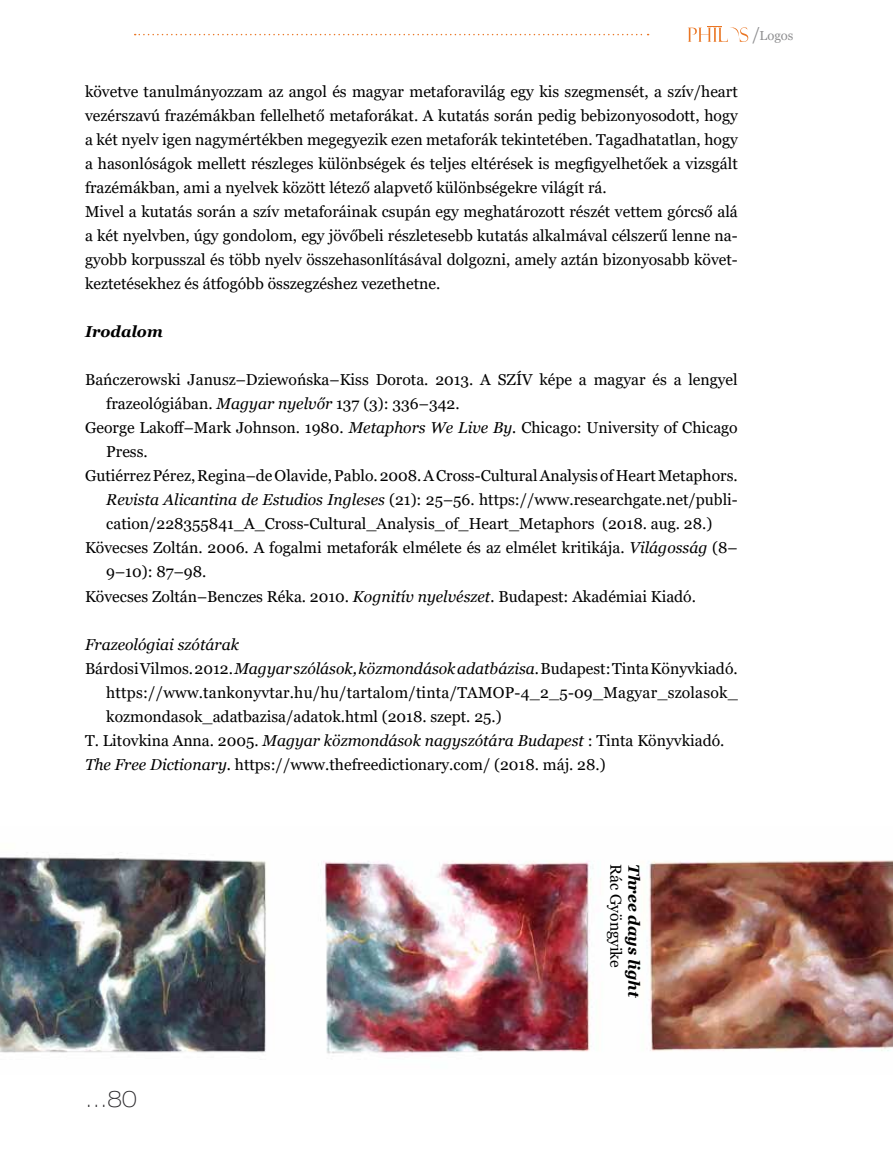
<style>
.page{position:relative;width:893px;height:1149px;background:#fff}
.page>*{position:absolute;margin:0;border:0;box-sizing:border-box;transform-origin:0 0}
.t1{font:100 expanded 22.5px "Helvetica Neue LT Pro";color:#2c2a2d}
.t2{font:15.75px/24px "Georgia";color:#000}
.t3{font:italic 700 15.75px "Georgia";color:#000}
.t4{font:italic 15.75px "Georgia";color:#000}
.t5{font:12.9px "Georgia";color:#565659}
.s1{font-size:17.25px}
.s2{font-style:italic}
</style>
<div class="page">
<svg style="left:135px;top:34px;width:514px;height:1px"></svg>
<svg style="left:688px;top:26px;width:60px;height:16px"></svg>
<img style="left:0;top:857px;width:893px;height:197px">
<p class="t5" style="left:752px;top:28px;width:43px"><span class="s1">/</span> Logos</p>
<p class="t2" style="left:85px;top:80px;width:654px">követve tanulmányozzam az angol és magyar metaforavilág egy kis szegmensét, a szív/heart vezérszavú frazémákban fellelhető metaforákat. A kutatás során pedig bebizonyosodott, hogy a két nyelv igen nagymértékben megegyezik ezen metaforák tekintetében. Tagadhatatlan, hogy a hasonlóságok mellett részleges különbségek és teljes eltérések is megfigyelhetőek a vizsgált frazémákban, ami a nyelvek között létező alapvető különbségekre világít rá.<br>Mivel a kutatás során a szív metaforáinak csupán egy meghatározott részét vettem górcső alá a két nyelvben, úgy gondolom, egy jövőbeli részletesebb kutatás alkalmával célszerű lenne na&shy;gyobb korpusszal és több nyelv összehasonlításával dolgozni, amely aztán bizonyosabb követ&shy;keztetésekhez és átfogóbb összegzéshez vezethetne.</p>
<p class="t3" style="left:85px;top:321px;width:79px">Irodalom</p>
<p class="t2" style="left:85px;top:368px;width:654px">Bańczerowski Janusz–Dziewońska–Kiss Dorota. 2013. A SZÍV képe a magyar és a lengyel</p>
<p class="t2" style="left:106px;top:392px;width:355px">frazeológiában. <span class="s2">Magyar nyelvőr</span> 137 (3): 336–342.</p>
<p class="t2" style="left:85px;top:416px;width:654px">George Lakoff–Mark Johnson. 1980. <span class="s2">Metaphors We Live By.</span> Chicago: University of Chicago</p>
<p class="t2" style="left:106px;top:440px;width:43px">Press.</p>
<p class="t2" style="left:85px;top:464px;width:654px">Gutiérrez Pérez, Regina–de Olavide, Pablo. 2008. A Cross-Cultural Analysis of Heart Metaphors.</p>
<p class="t2" style="left:106px;top:488px;width:633px"><span class="s2">Revista Alicantina de Estudios Ingleses</span> (21): 25–56. https://www.researchgate.net/publi-</p>
<p class="t2" style="left:106px;top:512px;width:607px">cation/228355841_A_Cross-Cultural_Analysis_of_Heart_Metaphors (2018. aug. 28.)</p>
<p class="t2" style="left:85px;top:536px;width:654px">Kövecses Zoltán. 2006. A fogalmi metaforák elmélete és az elmélet kritikája. <span class="s2">Világosság</span> (8–</p>
<p class="t2" style="left:106px;top:560px;width:102px">9–10): 87–98.</p>
<p class="t2" style="left:85px;top:584px;width:612px">Kövecses Zoltán–Benczes Réka. 2010. <span class="s2">Kognitív nyelvészet.</span> Budapest: Akadémiai Kiadó.</p>
<p class="t4" style="left:85px;top:634px;width:156px">Frazeológiai szótárak</p>
<p class="t2" style="left:85px;top:656px;width:654px">Bárdosi Vilmos. 2012. <span class="s2">Magyar szólások, közmondások adatbázisa.</span> Budapest: Tinta Könyvkiadó.</p>
<p class="t2" style="left:106px;top:680px;width:633px">https://www.tankonyvtar.hu/hu/tartalom/tinta/TAMOP-4_2_5-09_Magyar_szolasok_</p>
<p class="t2" style="left:106px;top:704px;width:397px">kozmondasok_adatbazisa/adatok.html (2018. szept. 25.)</p>
<p class="t2" style="left:85px;top:728px;width:641px">T. Litovkina Anna. 2005. <span class="s2">Magyar közmondások nagyszótára Budapest</span> : Tinta Könyvkiadó.</p>
<p class="t2" style="left:85px;top:752px;width:522px"><span class="s2">The Free Dictionary.</span> https://www.thefreedictionary.com/ (2018. máj. 28.)</p>
<p class="t2" style="left:628px;top:863px;width:105px;rotate:90deg">Rác Gyöngyike</p>
<p class="t3" style="left:644px;top:863px;width:136px;rotate:90deg">Three days light</p>
<h1 class="t1" style="left:85px;top:1085px;width:53px">…80</h1>
</div>
